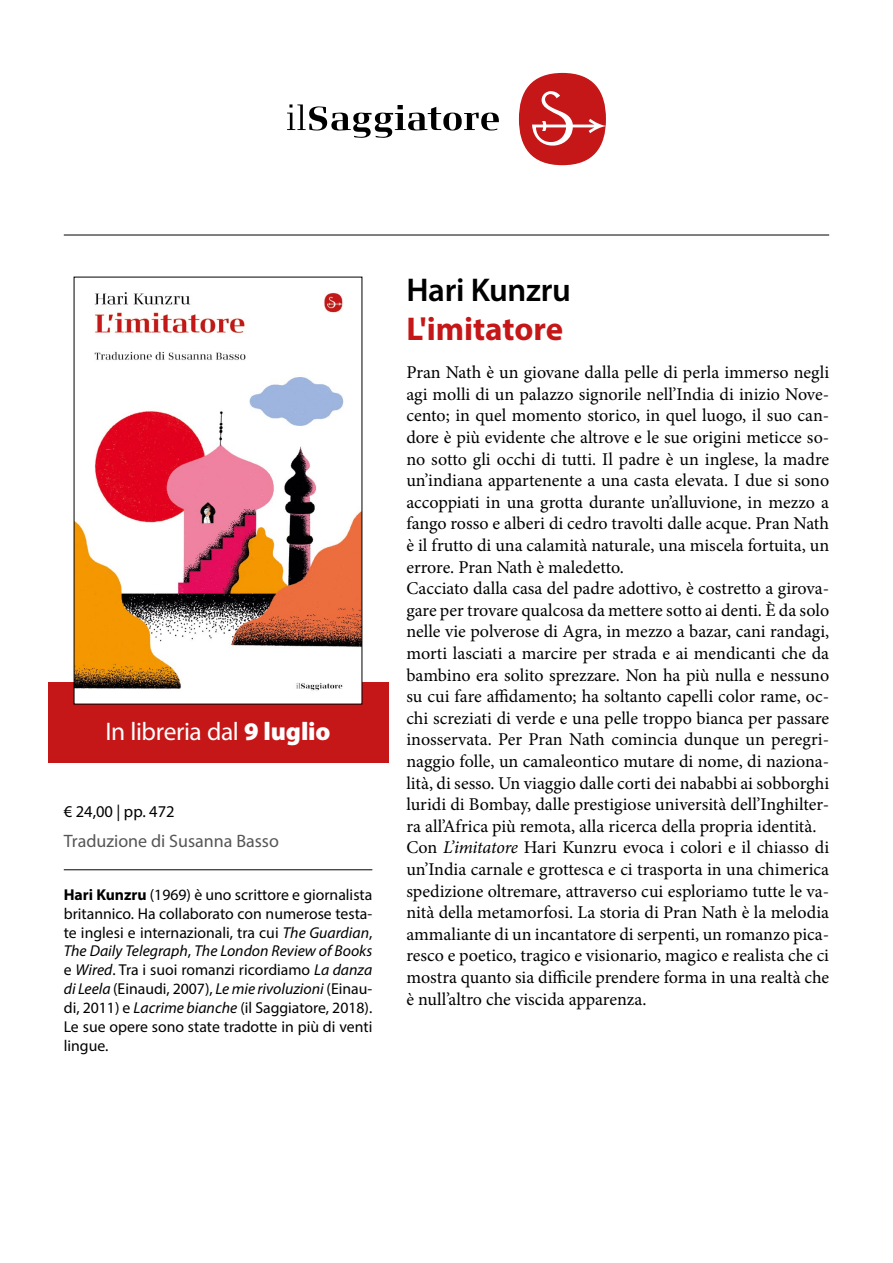
<style>
.page{position:relative;width:893px;height:1263px;background:#fff}
.page>*{position:absolute;margin:0;border:0;box-sizing:border-box;transform-origin:0 0}
.t1{font:700 33px "Myriad Pro";color:#c51718}
.t2{font:600 33px "Myriad Pro";letter-spacing:-.01em;color:#000}
.t3{font:25.5px "Myriad Pro";letter-spacing:-.015em;color:#fff}
.t4{font:18px/21.6px "Minion Pro";color:#000}
.t5{font:18px "Myriad Pro";color:#565656}
.t6{font:16.5px "Myriad Pro";color:#000}
.t7{font:15.75px/18.9px "Myriad Pro";color:#000;text-align:justify}
.s1{font-weight:900}
.s2{font-weight:700}
.s3{font-style:italic}
</style>
<div class="page">
<div style="left:48px;top:682px;width:340px;height:80px;background:#c51718"></div>
<hr style="left:64px;top:235px;width:765px;height:1px;background:#000">
<img style="left:76px;top:292px;width:284px;height:410px">
<hr style="left:64px;top:869px;width:308px;height:1px;background:#000">
<svg style="left:287px;top:104px;width:212px;height:34px"></svg>
<div style="left:519px;top:73px;width:87px;height:92px;background:#c51718;border-radius:50%"></div>
<svg style="left:532px;top:91px;width:74px;height:62px"></svg>
<h2 class="t3" style="left:106px;top:716px;width:226px">In libreria dal <span class="s1">9 luglio</span></h2>
<p class="t6" style="left:64px;top:801px;width:112px">€ 24,00 | pp. 472</p>
<p class="t5" style="left:64px;top:830px;width:217px">Traduzione di Susanna Basso</p>
<p class="t7" style="left:64px;top:885px;width:310px"><span class="s2">Hari Kunzru</span> (1969) è uno scrittore e giornalista britannico. Ha collaborato con numerose testa&shy;te inglesi e internazionali, tra cui <span class="s3">The Guardian</span>, <span class="s3">The Daily Telegraph</span>, <span class="s3">The London Review of Books </span>e <span class="s3">Wired</span>. Tra i suoi romanzi ricordiamo <span class="s3">La danza di Leela</span> (Einaudi, 2007), <span class="s3">Le mie rivoluzioni</span> (Einau&shy;di, 2011) e <span class="s3">Lacrime bianche</span> (il Saggiatore, 2018).<br>Le sue opere sono state tradotte in più di venti lingue.</p>
<h1 class="t2" style="left:406px;top:269px;width:166px">Hari Kunzru</h1>
<h1 class="t1" style="left:406px;top:307px;width:158px">L'imitatore</h1>
<p class="t4" style="left:406px;top:362px;width:424px">Pran Nath è un giovane dalla pelle di perla immerso negli agi molli di un palazzo signorile nell’India di inizio Nove&shy;cento; in quel momento storico, in quel luogo, il suo can&shy;dore è più evidente che altrove e le sue origini meticce so&shy;no sotto gli occhi di tutti. Il padre è un inglese, la madre un’indiana appartenente a una casta elevata. I due si sono accoppiati in una grotta durante un’alluvione, in mezzo a fango rosso e alberi di cedro travolti dalle acque. Pran Nath è il frutto di una calamità naturale, una miscela fortuita, un errore. Pran Nath è maledetto.<br>Cacciato dalla casa del padre adottivo, è costretto a girova&shy;gare per trovare qualcosa da mettere sotto ai denti. È da solo nelle vie polverose di Agra, in mezzo a bazar, cani randagi, morti lasciati a marcire per strada e ai mendicanti che da bambino era solito sprezzare. Non ha più nulla e nessuno su cui fare affidamento; ha soltanto capelli color rame, oc&shy;chi screziati di verde e una pelle troppo bianca per passare inosservata. Per Pran Nath comincia dunque un peregri&shy;naggio folle, un camaleontico mutare di nome, di naziona&shy;lità, di sesso. Un viaggio dalle corti dei nababbi ai sobborghi luridi di Bombay, dalle prestigiose università dell’Inghilter&shy;ra all’Africa più remota, alla ricerca della propria identità.<br>Con <span class="s3">L’imitatore</span> Hari Kunzru evoca i colori e il chiasso di un’India carnale e grottesca e ci trasporta in una chimerica spedizione oltremare, attraverso cui esploriamo tutte le va&shy;nità della metamorfosi. La storia di Pran Nath è la melodia ammaliante di un incantatore di serpenti, un romanzo pica&shy;resco e poetico, tragico e visionario, magico e realista che ci mostra quanto sia difficile prendere forma in una realtà che è null’altro che viscida apparenza.</p>
</div>
